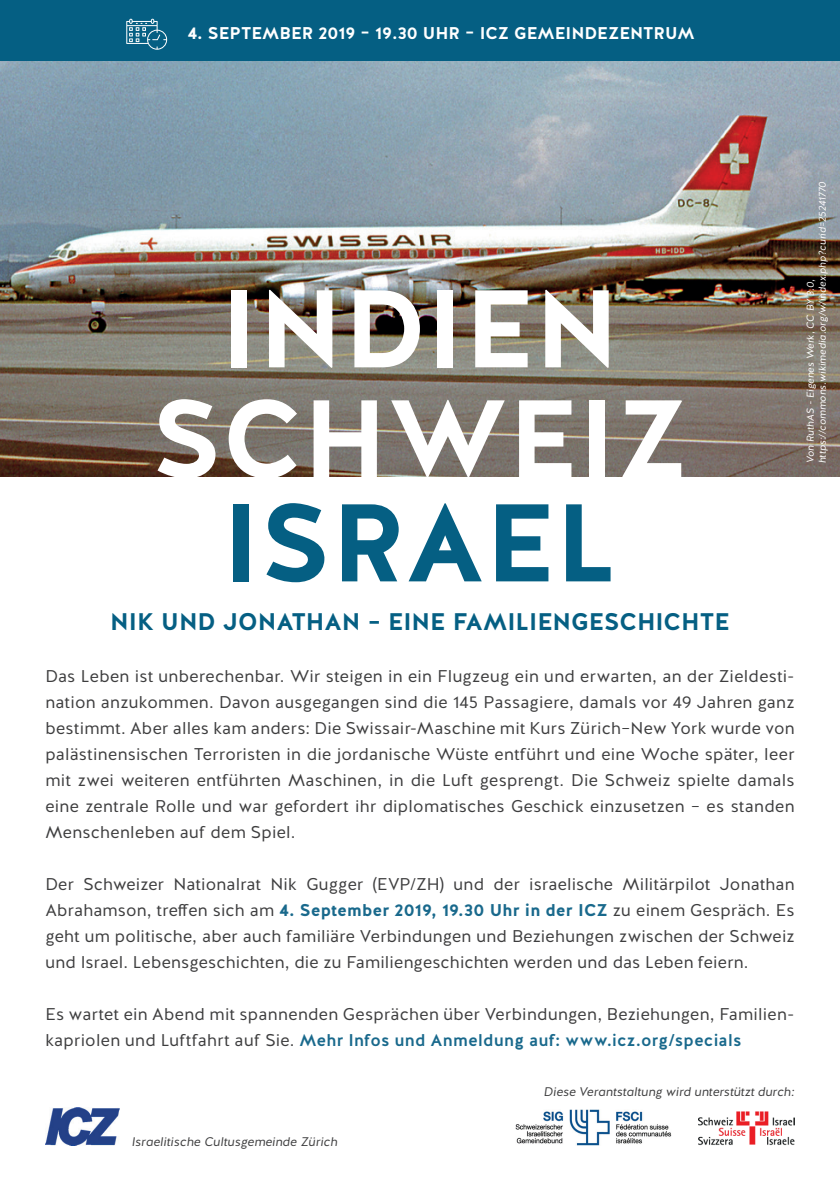
<style>
.page{position:relative;width:840px;height:1191px;background:#fff}
.page>*{position:absolute;margin:0;border:0;box-sizing:border-box;transform-origin:0 0}
.t1{font:700 110px/107px "Halis GR";color:#fff;text-align:center}
.t2{font:700 24px "Halis GR";color:#055f83}
.t3{font:17px/26px "Halis GR";letter-spacing:.015em;color:#3e3e3f;text-align:justify}
.t4{font:700 17px "Halis GR";color:#fff}
.t5{font:italic 12.4px "Halis GR";color:#3e3e3f}
.t6{font:italic 10px/12px "Halis GR";color:#fff}
.s1{font-weight:700;color:#19698c}
.s2{font-weight:500;color:#19698c}
</style>
<div class="page">
<img style="left:0;top:60px;width:839px;height:416px">
<div style="left:0;top:0;width:839px;height:60px;background:#055f83"></div>
<img style="left:515px;top:1109px;width:156px;height:36px">
<img style="left:698px;top:1111px;width:96px;height:35px">
<img style="left:45px;top:1108px;width:74px;height:37px">
<svg style="left:126px;top:19px;width:41px;height:31px"></svg>
<p class="t4" style="left:187px;top:22px;width:508px">4. SEPTEMBER 2019 – 19.30 UHR – ICZ GEMEINDEZENTRUM</p>
<h1 class="t1" style="left:151px;top:278px;width:538px">INDIEN<br>SCHWEIZ<br>ISRAEL</h1>
<h2 class="t2" style="left:110px;top:605px;width:620px">NIK UND JONATHAN – EINE FAMILIENGESCHICHTE</h2>
<p class="t6" style="left:804px;top:463px;width:283px;rotate:-90deg">Von RuthAS - Eigenes Werk, CC BY 3.0, https://commons.wikimedia.org/w/index.php?curid=25241770</p>
<p class="t3" style="left:45px;top:664px;width:750px">Das Leben ist unberechenbar. Wir steigen in ein Flugzeug ein und erwarten, an der Zieldesti&shy;nation anzukommen. Davon ausgegangen sind die 145 Passagiere, damals vor 49 Jahren ganz bestimmt. Aber alles kam anders: Die Swissair-Maschine mit Kurs Zürich–New York wurde von palästinensischen Terroristen in die jordanische Wüste entführt und eine Woche später, leer mit zwei weiteren entführten Maschinen, in die Luft gesprengt. Die Schweiz spielte damals eine zentrale Rolle und war gefordert ihr diplomatisches Geschick einzusetzen – es standen Menschenleben auf dem Spiel.</p>
<p class="t3" style="left:45px;top:872px;width:750px">Der Schweizer Nationalrat Nik Gugger (EVP/ZH) und der israelische Militärpilot Jonathan Abrahamson, treffen sich am <span class="s1">4. September 2019, 19.30 Uhr in der ICZ</span> zu einem Gespräch. Es geht um politische, aber auch familiäre Verbindungen und Beziehungen zwischen der Schweiz und Israel. Lebensgeschichten, die zu Familiengeschichten werden und das Leben feiern.</p>
<p class="t3" style="left:45px;top:1002px;width:750px">Es wartet ein Abend mit spannenden Gesprächen über Verbindungen, Beziehungen, Familien&shy;kapriolen und Luftfahrt auf Sie. <span class="s2">Mehr Infos und Anmeldung auf: www.icz.org/specials</span></p>
<p class="t5" style="left:132px;top:1133px;width:207px">Israelitische Cultusgemeinde Zürich</p>
<p class="t5" style="left:543px;top:1083px;width:252px">Diese Verantstaltung wird unterstützt durch:</p>
</div>
